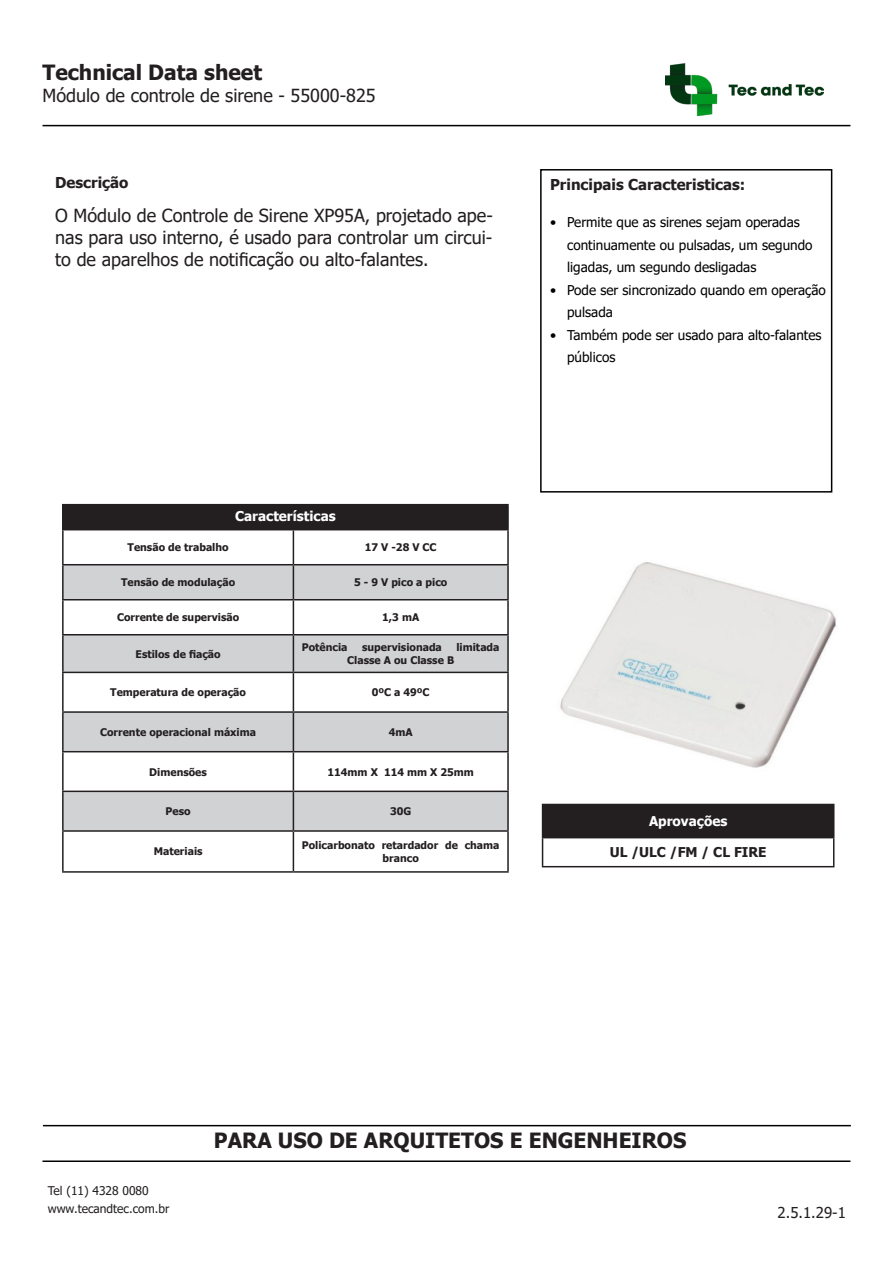
<style>
.page{position:relative;width:893px;height:1263px;background:#fff}
.page>*{position:absolute;margin:0;border:0;box-sizing:border-box;transform-origin:0 0}
.CUADRO_INTERNO{font:700 21px "Tahoma";color:#231f20}
.t1{font:18px/21.6px "Tahoma";color:#231f20;text-align:justify}
.CUADRO_INTERNO-2{font:700 15px "Tahoma";color:#231f20}
.t2{font:15px "Tahoma";color:#231f20}
.t3{font:13.5px/22.5px "Tahoma";color:#000}
.t4{font:700 13.5px "Tahoma";color:#fff}
.t5{font:700 13.5px "Tahoma";color:#231f20}
.t6{font:12px "Tahoma";color:#231f20}
.t7{font:700 10.5px/12.6px "Tahoma";color:#231f20;text-align:center}
</style>
<div class="page">
<div style="left:63px;top:505px;width:445px;height:25px;background:#231f20"></div>
<svg style="left:64px;top:565px;width:443px;height:265px;fill:#d1d2d4"></svg>
<hr style="left:62px;top:529px;width:231px;height:1px;background:#231f20">
<hr style="left:62px;top:530px;width:2px;height:34px;background:#231f20">
<hr style="left:293px;top:529px;width:216px;height:1px;background:#231f20">
<hr style="left:293px;top:530px;width:1px;height:34px;background:#231f20">
<hr style="left:507px;top:530px;width:2px;height:34px;background:#231f20">
<hr style="left:62px;top:564px;width:231px;height:1px;background:#231f20">
<hr style="left:62px;top:565px;width:2px;height:34px;background:#231f20">
<hr style="left:293px;top:564px;width:216px;height:1px;background:#231f20">
<hr style="left:293px;top:565px;width:1px;height:34px;background:#231f20">
<hr style="left:507px;top:565px;width:2px;height:34px;background:#231f20">
<hr style="left:62px;top:599px;width:231px;height:1px;background:#231f20">
<hr style="left:62px;top:600px;width:2px;height:34px;background:#231f20">
<hr style="left:293px;top:599px;width:216px;height:1px;background:#231f20">
<hr style="left:293px;top:600px;width:1px;height:34px;background:#231f20">
<hr style="left:507px;top:600px;width:2px;height:34px;background:#231f20">
<hr style="left:62px;top:634px;width:231px;height:1px;background:#231f20">
<hr style="left:62px;top:635px;width:2px;height:37px;background:#231f20">
<hr style="left:293px;top:634px;width:216px;height:1px;background:#231f20">
<hr style="left:293px;top:635px;width:1px;height:37px;background:#231f20">
<hr style="left:507px;top:635px;width:2px;height:37px;background:#231f20">
<hr style="left:62px;top:672px;width:231px;height:1px;background:#231f20">
<hr style="left:62px;top:673px;width:2px;height:38px;background:#231f20">
<hr style="left:293px;top:672px;width:216px;height:1px;background:#231f20">
<hr style="left:293px;top:673px;width:1px;height:38px;background:#231f20">
<hr style="left:507px;top:673px;width:2px;height:38px;background:#231f20">
<hr style="left:62px;top:711px;width:231px;height:2px;background:#231f20">
<hr style="left:62px;top:713px;width:2px;height:38px;background:#231f20">
<hr style="left:293px;top:711px;width:216px;height:2px;background:#231f20">
<hr style="left:293px;top:713px;width:1px;height:38px;background:#231f20">
<hr style="left:507px;top:713px;width:2px;height:38px;background:#231f20">
<hr style="left:62px;top:751px;width:231px;height:1px;background:#231f20">
<hr style="left:62px;top:752px;width:2px;height:39px;background:#231f20">
<hr style="left:293px;top:751px;width:216px;height:1px;background:#231f20">
<hr style="left:293px;top:752px;width:1px;height:39px;background:#231f20">
<hr style="left:507px;top:752px;width:2px;height:39px;background:#231f20">
<hr style="left:62px;top:791px;width:231px;height:1px;background:#231f20">
<hr style="left:62px;top:792px;width:2px;height:38px;background:#231f20">
<hr style="left:293px;top:791px;width:216px;height:1px;background:#231f20">
<hr style="left:293px;top:792px;width:1px;height:38px;background:#231f20">
<hr style="left:507px;top:792px;width:2px;height:38px;background:#231f20">
<hr style="left:62px;top:830px;width:231px;height:2px;background:#231f20">
<hr style="left:62px;top:832px;width:2px;height:39px;background:#231f20">
<hr style="left:293px;top:830px;width:216px;height:2px;background:#231f20">
<hr style="left:293px;top:832px;width:1px;height:39px;background:#231f20">
<hr style="left:507px;top:832px;width:2px;height:39px;background:#231f20">
<hr style="left:62px;top:871px;width:231px;height:2px;background:#231f20">
<hr style="left:293px;top:871px;width:216px;height:2px;background:#231f20">
<hr style="left:62px;top:504px;width:231px;height:1px;background:#231f20">
<hr style="left:62px;top:505px;width:2px;height:24px;background:#231f20">
<hr style="left:293px;top:504px;width:216px;height:1px;background:#231f20">
<hr style="left:507px;top:505px;width:2px;height:24px;background:#231f20">
<div style="left:540px;top:169px;width:292px;height:324px;border:2px solid #000"></div>
<img style="left:560px;top:562px;width:276px;height:206px">
<div style="left:543px;top:804px;width:291px;height:34px;background:#231f20"></div>
<hr style="left:542px;top:805px;width:1px;height:32px;background:#231f20">
<svg style="left:542px;top:838px;width:1px;height:28px"></svg>
<svg style="left:833px;top:838px;width:1px;height:28px"></svg>
<hr style="left:542px;top:804px;width:292px;height:1px;background:#231f20">
<hr style="left:542px;top:837px;width:292px;height:1px;background:#231f20">
<hr style="left:542px;top:866px;width:292px;height:1px;background:#231f20">
<hr style="left:43px;top:1160px;width:807px;height:2px;background:#000">
<hr style="left:43px;top:1125px;width:808px;height:1px;background:#000">
<hr style="left:43px;top:125px;width:807px;height:1px;background:#000">
<img style="left:665px;top:64px;width:159px;height:52px">
<p class="CUADRO_INTERNO" style="left:43px;top:58px;width:221px">Technical Data sheet</p>
<p class="t1" style="left:43px;top:86px;width:335px">Módulo de controle de sirene - 55000-825</p>
<p class="CUADRO_INTERNO-2" style="left:55px;top:172px;width:75px">Descrição</p>
<p class="t1" style="left:55px;top:206px;width:439px">O Módulo de Controle de Sirene XP95A, projetado ape&shy;nas para uso interno, é usado para controlar um circui&shy;to de aparelhos de notificação ou alto-falantes.</p>
<p class="CUADRO_INTERNO-2" style="left:550px;top:174px;width:197px">Principais Caracteristicas:</p>
<p class="t3" style="left:567px;top:212px;width:247px;text-indent:-17px">• Permite que as sirenes sejam operadas continuamente ou pulsadas, um segundo ligadas, um segundo desligadas</p>
<p class="t3" style="left:567px;top:279px;width:260px;text-indent:-17px">• Pode ser sincronizado quando em operação pulsada</p>
<p class="t3" style="left:567px;top:324px;width:256px;text-indent:-17px">• Também pode ser usado para alto-falantes públicos</p>
<p class="t4" style="left:235px;top:507px;width:102px">Características</p>
<p class="t7" style="left:128px;top:541px;width:103px">Tensão de trabalho</p>
<p class="t7" style="left:365px;top:541px;width:73px">17 V -28 V CC</p>
<p class="t7" style="left:121px;top:576px;width:116px">Tensão de modulação</p>
<p class="t7" style="left:354px;top:576px;width:95px">5 - 9 V pico a pico</p>
<p class="t7" style="left:117px;top:611px;width:124px">Corrente de supervisão</p>
<p class="t7" style="left:382px;top:611px;width:38px">1,3 mA</p>
<p class="t7" style="left:136px;top:648px;width:87px">Estilos de fiação</p>
<p class="t7" style="left:302px;top:642px;width:47px">Potência</p>
<p class="t7" style="left:362px;top:642px;width:81px">supervisionada</p>
<p class="t7" style="left:456px;top:642px;width:45px">limitada</p>
<p class="t7" style="left:347px;top:654px;width:108px">Classe A ou Classe B</p>
<p class="t7" style="left:110px;top:686px;width:137px">Temperatura de operação</p>
<p class="t7" style="left:372px;top:686px;width:59px">0ºC a 49ºC</p>
<p class="t7" style="left:100px;top:726px;width:157px">Corrente operacional máxima</p>
<p class="t7" style="left:389px;top:726px;width:25px">4mA</p>
<p class="t7" style="left:149px;top:766px;width:59px">Dimensões</p>
<p class="t7" style="left:327px;top:766px;width:148px">114mm X 114 mm X 25mm</p>
<p class="t7" style="left:166px;top:805px;width:27px">Peso</p>
<p class="t7" style="left:390px;top:805px;width:23px">30G</p>
<p class="t7" style="left:154px;top:846px;width:50px">Materiais</p>
<p class="t7" style="left:302px;top:839px;width:199px">Policarbonato retardador de chama branco</p>
<p class="t4" style="left:649px;top:812px;width:80px">Aprovações</p>
<p class="t5" style="left:610px;top:843px;width:158px">UL /ULC /FM / CL FIRE</p>
<p class="t6" style="left:48px;top:1182px;width:102px">Tel (11) 4328 0080</p>
<p class="t6" style="left:48px;top:1200px;width:123px">www.tecandtec.com.br</p>
<p class="CUADRO_INTERNO" style="left:214px;top:1126px;width:474px">PARA USO DE ARQUITETOS E ENGENHEIROS</p>
<p class="t2" style="left:778px;top:1203px;width:70px">2.5.1.29-1</p>
</div>
